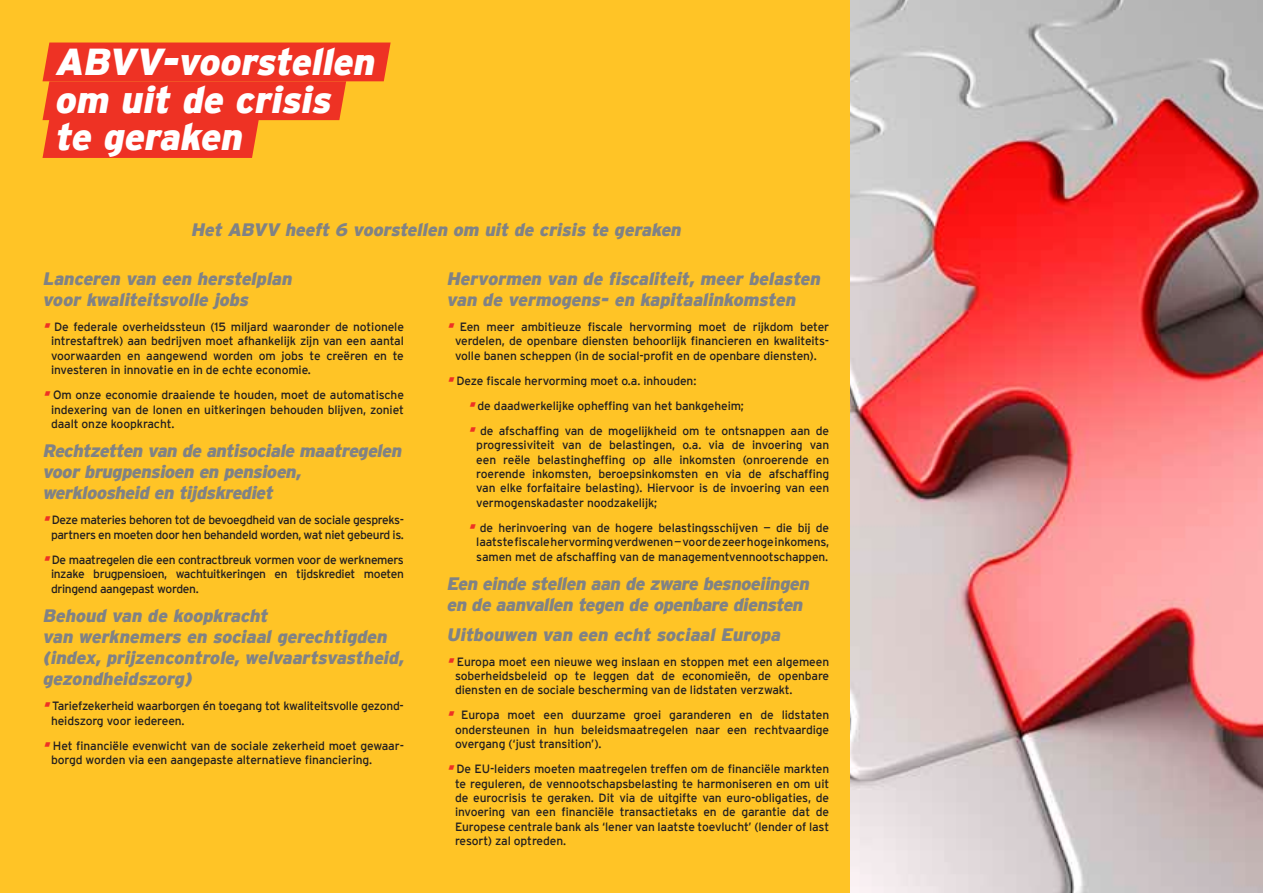
<style>
.page{position:relative;width:1263px;height:893px;background:#ffc426}
.page>*{position:absolute;margin:0;border:0;box-sizing:border-box;transform-origin:0 0}
.t1{font:italic 900 37.5px/37.5px "Interstate";color:#fff}
.t2{font:italic 900 18px/21px "Interstate";color:#808285}
.t3{font:12px/14.4px "Interstate";letter-spacing:-.01em;color:#231f20;text-align:justify}
.t4{font:12px/14.4px "Interstate";letter-spacing:-.03em;color:#231f20;text-align:right}
.s1{color:#ee3224}
</style>
<div class="page">
<svg style="left:43px;top:43px;width:348px;height:115px"></svg>
<img style="left:850px;top:0;width:413px;height:893px">
<h1 class="t1" style="left:54px;top:43px;width:329px">ABVV-voorstellen om uit de crisis te geraken</h1>
<h2 class="t2" style="left:191px;top:218px;width:495px">Het ABVV heeft 6 voorstellen om uit de crisis te geraken</h2>
<h2 class="t2" style="left:446px;top:268px;width:379px">Hervormen van de fiscaliteit, meer belasten van de vermogens- en kapitaalinkomsten</h2>
<p class="t3" style="left:455px;top:319px;width:376px;text-indent:-9px"><span class="s1">▪</span> Een meer ambitieuze fiscale hervorming moet de rijkdom beter verdelen, de openbare diensten behoorlijk financieren en kwaliteits&shy;volle banen scheppen (in de social-profit en de openbare diensten).</p>
<p class="t3" style="left:446px;top:373px;width:251px"><span class="s1">▪</span>Deze fiscale hervorming moet o.a. inhouden:</p>
<p class="t3" style="left:468px;top:398px;width:278px"><span class="s1">▪</span>de daadwerkelijke opheffing van het bankgeheim;</p>
<p class="t3" style="left:476px;top:423px;width:354px;text-indent:-9px"><span class="s1">▪</span>de afschaffing van de mogelijkheid om te ontsnappen aan de progressiviteit van de belastingen, o.a. via de invoering van een reële belastingheffing op alle inkomsten (onroerende en roerende inkomsten, beroepsinkomsten en via de afschaffing van elke forfaitaire belasting). Hiervoor is de invoering van een vermogenskadaster noodzakelijk;</p>
<p class="t3" style="left:476px;top:520px;width:354px;text-indent:-9px"><span class="s1">▪</span>de herinvoering van de hogere belastingsschijven — die bij de laatste fiscale hervorming verdwenen — voor de zeer hoge inkomens, samen met de afschaffing van de managementvennootschappen.</p>
<h2 class="t2" style="left:446px;top:573px;width:368px">Een einde stellen aan de zware besnoeiingen en de aanvallen tegen de openbare diensten</h2>
<h2 class="t2" style="left:446px;top:624px;width:339px">Uitbouwen van een echt sociaal Europa</h2>
<p class="t3" style="left:455px;top:654px;width:376px;text-indent:-9px"><span class="s1">▪</span>Europa moet een nieuwe weg inslaan en stoppen met een algemeen soberheidsbeleid op te leggen dat de economieën, de openbare diensten en de sociale bescherming van de lidstaten verzwakt.</p>
<p class="t3" style="left:455px;top:708px;width:376px;text-indent:-9px"><span class="s1">▪</span> Europa moet een duurzame groei garanderen en de lidstaten ondersteunen in hun beleidsmaatregelen naar een rechtvaardige overgang (‘just transition’).</p>
<p class="t3" style="left:455px;top:762px;width:376px;text-indent:-9px"><span class="s1">▪</span>De EU-leiders moeten maatregelen treffen om de financiële markten te reguleren, de vennootschapsbelasting te harmoniseren en om uit de eurocrisis te geraken. Dit via de uitgifte van euro-obligaties, de invoering van een financiële transactietaks en de garantie dat de Europese centrale bank als ‘lener van laatste toevlucht’ (lender of last resort) zal optreden.</p>
<h2 class="t2" style="left:43px;top:268px;width:254px">Lanceren van een herstelplan voor kwaliteitsvolle jobs</h2>
<p class="t3" style="left:51px;top:319px;width:354px;text-indent:-9px"><span class="s1">▪</span>De federale overheidssteun (15 miljard waaronder de notionele intrestaftrek) aan bedrijven moet afhankelijk zijn van een aantal voorwaarden en aangewend worden om jobs te creëren en te investeren in innovatie en in de echte economie.</p>
<p class="t3" style="left:51px;top:388px;width:354px;text-indent:-9px"><span class="s1">▪</span>Om onze economie draaiende te houden, moet de automatische indexering van de lonen en uitkeringen behouden blijven, zoniet daalt onze koopkracht.</p>
<h2 class="t2" style="left:43px;top:440px;width:364px">Rechtzetten van de antisociale maatregelen voor brugpensioen en pensioen, werkloosheid en tijdskrediet</h2>
<p class="t4" style="left:43px;top:513px;width:363px"><span class="s1">▪</span>Deze materies behoren tot de bevoegdheid van de sociale gespreks&shy;partners en moeten door hen behandeld worden, wat niet gebeurd is.</p>
<p class="t3" style="left:51px;top:552px;width:354px;text-indent:-9px"><span class="s1">▪</span>De maatregelen die een contractbreuk vormen voor de werknemers inzake brugpensioen, wachtuitkeringen en tijdskrediet moeten dringend aangepast worden.</p>
<h2 class="t2" style="left:43px;top:605px;width:366px">Behoud van de koopkracht<br>van werknemers en sociaal gerechtigden (index, prijzencontrole, welvaartsvastheid, gezondheidszorg)</h2>
<p class="t3" style="left:51px;top:699px;width:354px;text-indent:-9px"><span class="s1">▪</span>Tariefzekerheid waarborgen én toegang tot kwaliteitsvolle gezond&shy;heidszorg voor iedereen.</p>
<p class="t3" style="left:51px;top:738px;width:354px;text-indent:-9px"><span class="s1">▪</span>Het financiële evenwicht van de sociale zekerheid moet gewaar&shy;borgd worden via een aangepaste alternatieve financiering.</p>
</div>
